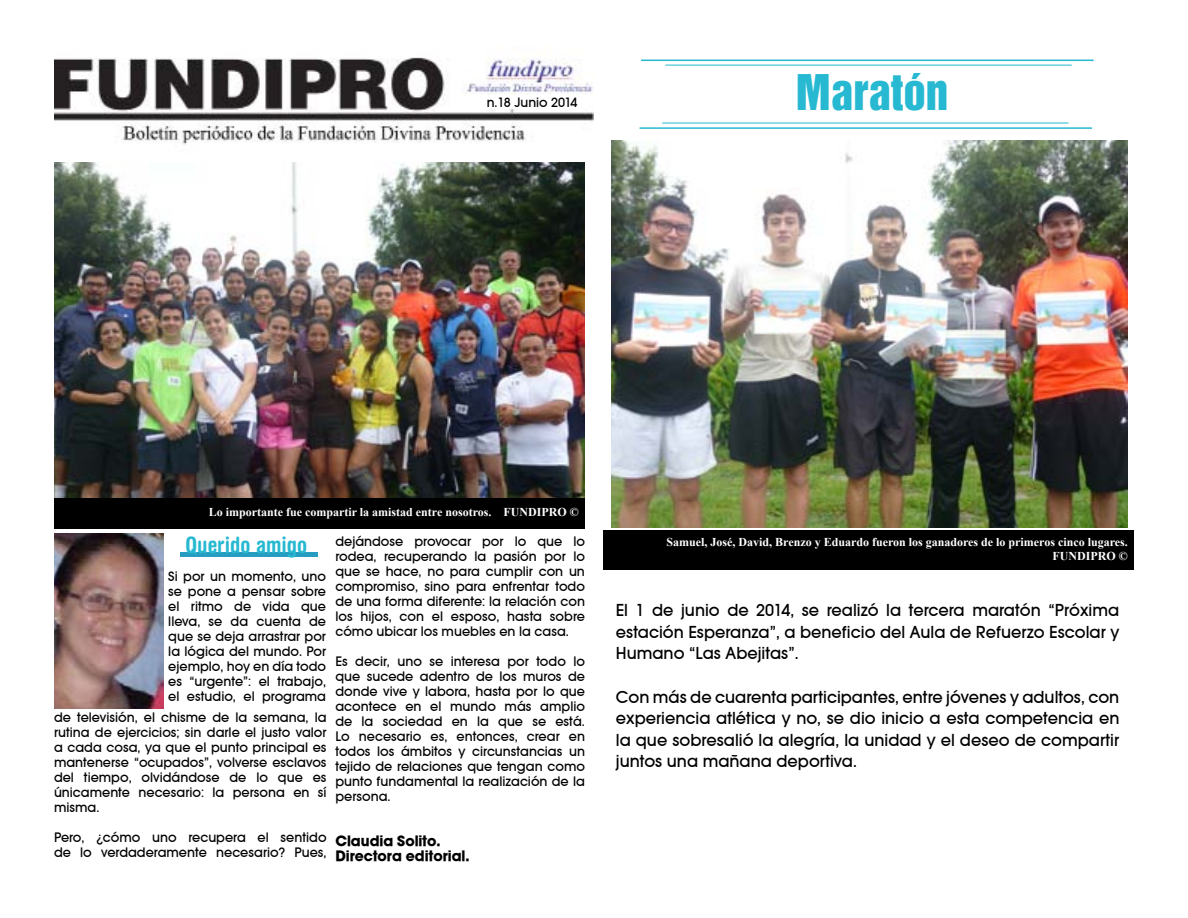
<style>
.page{position:relative;width:1188px;height:918px;background:#fff}
.page>*{position:absolute;margin:0;border:0;box-sizing:border-box;transform-origin:0 0}
.t1{font:45px "Helvetica Inserat LT Std";color:#27b9d2}
.t2{font:700 condensed 22.5px "Helvetica Rounded LT Std";color:#27b9d2}
.t3{font:18px/21.6px "Avant Garde Md ITCTT";color:#000;text-align:justify}
.t4{font:15.75px/15px "Avant Garde Md ITCTT Bold";color:#000}
.t5{font:14.25px/15px "Avant Garde Md ITCTT";color:#000;text-align:justify}
.t6{font:14.1px "Avant Garde Md ITCTT";color:#000}
.t7{font:700 12px/14.4px "Times New Roman";color:#fff;text-align:right}
</style>
<div class="page">
<div style="left:180px;top:552px;width:138px;height:5px;background:#279cc2"></div>
<img style="left:54px;top:57px;width:540px;height:88px">
<hr style="left:662px;top:123px;width:407px;height:1px;background:#27b9d2">
<hr style="left:640px;top:127px;width:452px;height:2px;background:#27b9d2">
<hr style="left:641px;top:60px;width:453px;height:1px;background:#27b9d2">
<hr style="left:665px;top:65px;width:407px;height:1px;background:#27b9d2">
<div style="left:54px;top:497px;width:531px;height:32px;background:#000"></div>
<div style="left:603px;top:531px;width:531px;height:39px;background:#000"></div>
<img style="left:54px;top:534px;width:110px;height:175px">
<img style="left:54px;top:163px;width:531px;height:334px">
<img style="left:612px;top:141px;width:516px;height:387px">
<p class="t6" style="left:487px;top:94px;width:92px">n.18 Junio 2014</p>
<h1 class="t1" style="left:796px;top:66px;width:154px">Maratón</h1>
<p class="t7" style="left:209px;top:504px;width:371px">Lo importante fue compartir la amistad entre nosotros. FUNDIPRO ©</p>
<h2 class="t2" style="left:186px;top:531px;width:123px">Querido amigo</h2>
<p class="t5" style="left:168px;top:569px;width:159px">Si por un momento, uno se pone a pensar sobre el ritmo de vida que lleva, se da cuenta de que se deja arrastrar por la lógica del mundo. Por ejemplo, hoy en día todo es “urgente”: el trabajo, el estudio, el programa</p>
<p class="t5" style="left:54px;top:710px;width:274px">de televisión, el chisme de la semana, la rutina de ejercicios; sin darle el justo valor a cada cosa, ya que el punto principal es mantenerse “ocupados”, volverse esclavos del tiempo, olvidándose de lo que es únicamente necesario: la persona en sí misma.</p>
<p class="t5" style="left:54px;top:830px;width:274px">Pero, ¿cómo uno recupera el sentido de lo verdaderamente necesario? Pues,</p>
<p class="t5" style="left:335px;top:534px;width:251px">dejándose provocar por lo que lo rodea, recuperando la pasión por lo que se hace, no para cumplir con un compromiso, sino para enfrentar todo de una forma diferente: la relación con los hijos, con el esposo, hasta sobre cómo ubicar los muebles en la casa.</p>
<p class="t5" style="left:335px;top:654px;width:251px">Es decir, uno se interesa por todo lo que sucede adentro de los muros de donde vive y labora, hasta por lo que acontece en el mundo más amplio de la sociedad en la que se está.<br>Lo necesario es, entonces, crear en todos los ámbitos y circunstancias un tejido de relaciones que tengan como punto fundamental la realización de la persona.</p>
<p class="t4" style="left:335px;top:833px;width:136px">Claudia Solito.<br>Directora editorial.</p>
<p class="t7" style="left:667px;top:534px;width:463px">Samuel, José, David, Brenzo y Eduardo fueron los ganadores de lo primeros cinco lugares.<br>FUNDIPRO ©</p>
<p class="t3" style="left:616px;top:599px;width:505px">El 1 de junio de 2014, se realizó la tercera maratón “Próxima estación Esperanza”, a beneficio del Aula de Refuerzo Escolar y Humano “Las Abejitas”.</p>
<p class="t3" style="left:616px;top:686px;width:505px">Con más de cuarenta participantes, entre jóvenes y adultos, con experiencia atlética y no, se dio inicio a esta competencia en la que sobresalió la alegría, la unidad y el deseo de compartir juntos una mañana deportiva.</p>
</div>
